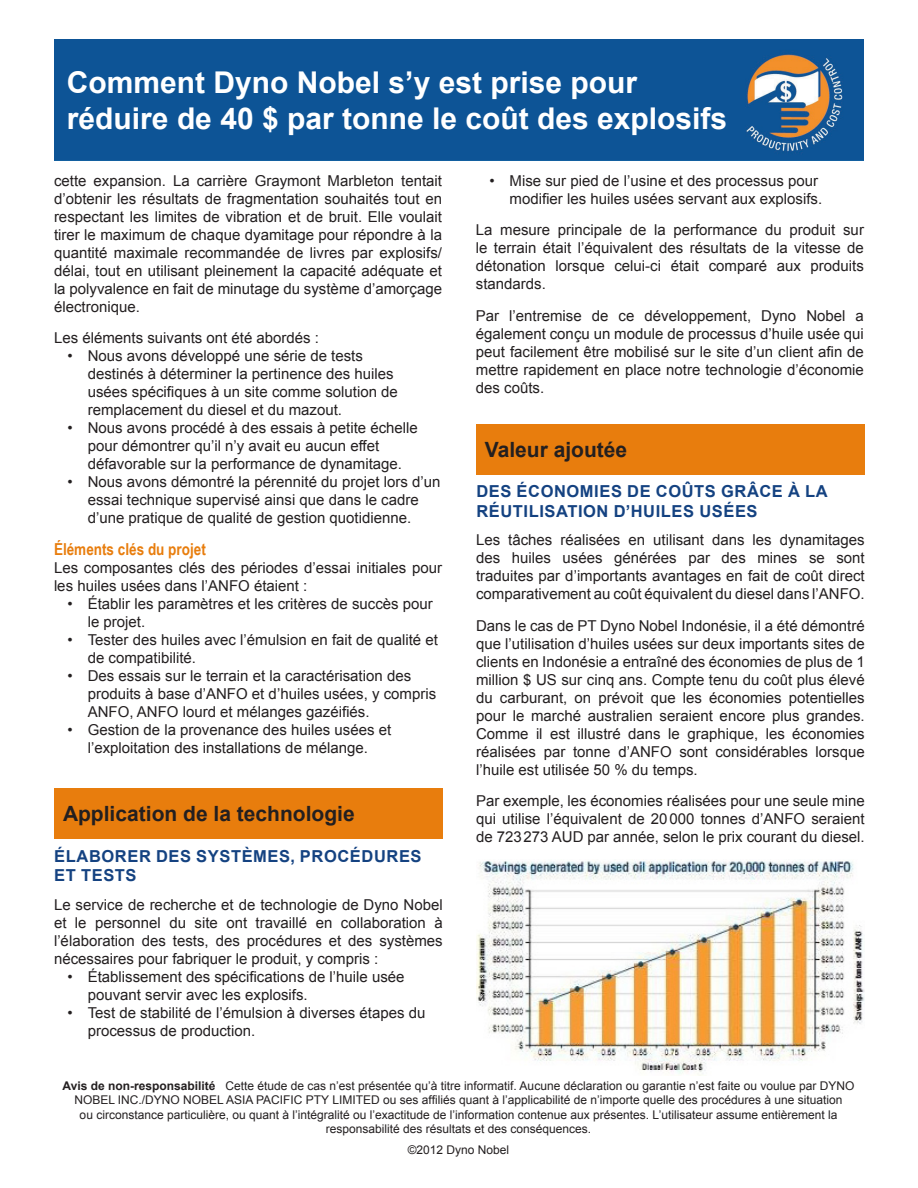
<style>
.page{position:relative;width:918px;height:1188px;background:#fff}
.page>*{position:absolute;margin:0;border:0;box-sizing:border-box;transform-origin:0 0}
.t1{font:700 30px/36px "Arial";color:#fff}
.t2{font:700 21px "Arial";color:#231f20}
.blue_heading{font:700 16.5px/19.5px "Arial";letter-spacing:.035em;color:#144281}
.t3{font:700 16.5px "Arial Narrow";color:#e87d0d}
.t4{font:15px/18px "Arial";color:#231f20}
.t5{font:12px/14.4px "Arial";color:#231f20;text-align:center}
.s1{font-weight:700}
</style>
<div class="page">
<div style="left:54px;top:39px;width:809px;height:121px;background:#0d5496"></div>
<div style="left:476px;top:424px;width:389px;height:50px;background:#e87d0d"></div>
<div style="left:54px;top:788px;width:389px;height:51px;background:#e87d0d"></div>
<img style="left:476px;top:861px;width:388px;height:215px">
<p class="t1" style="left:67px;top:64px;width:662px">Comment Dyno Nobel s’y est prise pour réduire de 40 $ par tonne le coût des explosifs</p>
<p class="t4" style="left:54px;top:171px;width:390px;text-align:justify">cette expansion. La carrière Graymont Marbleton tentait d’obtenir les résultats de fragmentation souhaités tout en respectant les limites de vibration et de bruit. Elle voulait tirer le maximum de chaque dyamitage pour répondre à la quantité maximale recommandée de livres par explosifs/ délai, tout en utilisant pleinement la capacité adéquate et la polyvalence en fait de minutage du système d’amorçage électronique.</p>
<p class="t4" style="left:54px;top:329px;width:267px">Les éléments suivants ont été abordés :</p>
<p class="t4" style="left:88px;top:347px;width:312px;text-indent:-20px">• Nous avons développé une série de tests destinés à déterminer la pertinence des huiles usées spécifiques à un site comme solution de remplacement du diesel et du mazout.</p>
<p class="t4" style="left:88px;top:419px;width:332px;text-indent:-20px">• Nous avons procédé à des essais à petite échelle pour démontrer qu’il n’y avait eu aucun effet défavorable sur la performance de dynamitage.</p>
<p class="t4" style="left:68px;top:473px;width:374px;text-align:center">• Nous avons démontré la pérennité du projet lors d’un essai technique supervisé ainsi que dans le cadre<br>d’une pratique de qualité de gestion quotidienne.</p>
<p class="t3" style="left:54px;top:536px;width:153px">Éléments clés du projet</p>
<p class="t4" style="left:54px;top:558px;width:390px">Les composantes clés des périodes d’essai initiales pour les huiles usées dans l’ANFO étaient :</p>
<p class="t4" style="left:88px;top:594px;width:347px;text-indent:-20px">• Établir les paramètres et les critères de succès pour le projet.</p>
<p class="t4" style="left:88px;top:630px;width:352px;text-indent:-20px">• Tester des huiles avec l’émulsion en fait de qualité et de compatibilité.</p>
<p class="t4" style="left:88px;top:666px;width:350px;text-indent:-20px">• Des essais sur le terrain et la caractérisation des produits à base d’ANFO et d’huiles usées, y compris<br>ANFO, ANFO lourd et mélanges gazéifiés.</p>
<p class="t4" style="left:68px;top:720px;width:325px;text-align:center">• Gestion de la provenance des huiles usées et l’exploitation des installations de mélange.</p>
<p class="t2" style="left:63px;top:799px;width:293px">Application de la technologie</p>
<p class="blue_heading" style="left:54px;top:846px;width:369px">ÉLABORER DES SYSTÈMES, PROCÉDURES<br>ET TESTS</p>
<p class="t4" style="left:54px;top:895px;width:390px;text-align:justify">Le service de recherche et de technologie de Dyno Nobel et le personnel du site ont travaillé en collaboration à l’élaboration des tests, des procédures et des systèmes nécessaires pour fabriquer le produit, y compris :</p>
<p class="t4" style="left:88px;top:967px;width:318px;text-indent:-20px">• Établissement des spécifications de l’huile usée pouvant servir avec les explosifs.</p>
<p class="t4" style="left:88px;top:1003px;width:339px;text-indent:-20px">• Test de stabilité de l’émulsion à diverses étapes du processus de production.</p>
<p class="t4" style="left:489px;top:171px;width:334px;text-align:right">• Mise sur pied de l’usine et des processus pour modifier les huiles usées servant aux explosifs.</p>
<p class="t4" style="left:476px;top:221px;width:390px;text-align:justify">La mesure principale de la performance du produit sur le terrain était l’équivalent des résultats de la vitesse de détonation lorsque celui-ci était comparé aux produits standards.</p>
<p class="t4" style="left:476px;top:306px;width:390px;text-align:justify">Par l’entremise de ce développement, Dyno Nobel a également conçu un module de processus d’huile usée qui peut facilement être mobilisé sur le site d’un client afin de mettre rapidement en place notre technologie d’économie des coûts.</p>
<p class="t2" style="left:485px;top:435px;width:144px">Valeur ajoutée</p>
<p class="blue_heading" style="left:476px;top:482px;width:353px">DES ÉCONOMIES DE COÛTS GRÂCE À LA<br>RÉUTILISATION D’HUILES USÉES</p>
<p class="t4" style="left:476px;top:531px;width:390px;text-align:justify">Les tâches réalisées en utilisant dans les dynamitages des huiles usées générées par des mines se sont traduites par d’importants avantages en fait de coût direct comparativement au coût équivalent du diesel dans l’ANFO.</p>
<p class="t4" style="left:476px;top:617px;width:390px;text-align:justify">Dans le cas de PT Dyno Nobel Indonésie, il a été démontré que l’utilisation d’huiles usées sur deux importants sites de clients en Indonésie a entraîné des économies de plus de 1 million $ US sur cinq ans. Compte tenu du coût plus élevé du carburant, on prévoit que les économies potentielles pour le marché australien seraient encore plus grandes.<br>Comme il est illustré dans le graphique, les économies réalisées par tonne d’ANFO sont considérables lorsque l’huile est utilisée 50 % du temps.</p>
<p class="t4" style="left:476px;top:792px;width:390px;text-align:justify">Par exemple, les économies réalisées pour une seule mine qui utilise l’équivalent de 20000 tonnes d’ANFO seraient de 723273 AUD par année, selon le prix courant du diesel.</p>
<p class="t5" style="left:63px;top:1078px;width:793px"><span class="s1">Avis de non-responsabilité</span> Cette étude de cas n’est présentée qu’à titre informatif. Aucune déclaration ou garantie n’est faite ou voulue par DYNO NOBEL INC./DYNO NOBEL ASIA PACIFIC PTY LIMITED ou ses affiliés quant à l’applicabilité de n’importe quelle des procédures à une situation<br>ou circonstance particulière, ou quant à l’intégralité ou l’exactitude de l’information contenue aux présentes. L’utilisateur assume entièrement la responsabilité des résultats et des conséquences.</p>
<p class="t5" style="left:408px;top:1143px;width:103px">©2012 Dyno Nobel</p>
</div>
